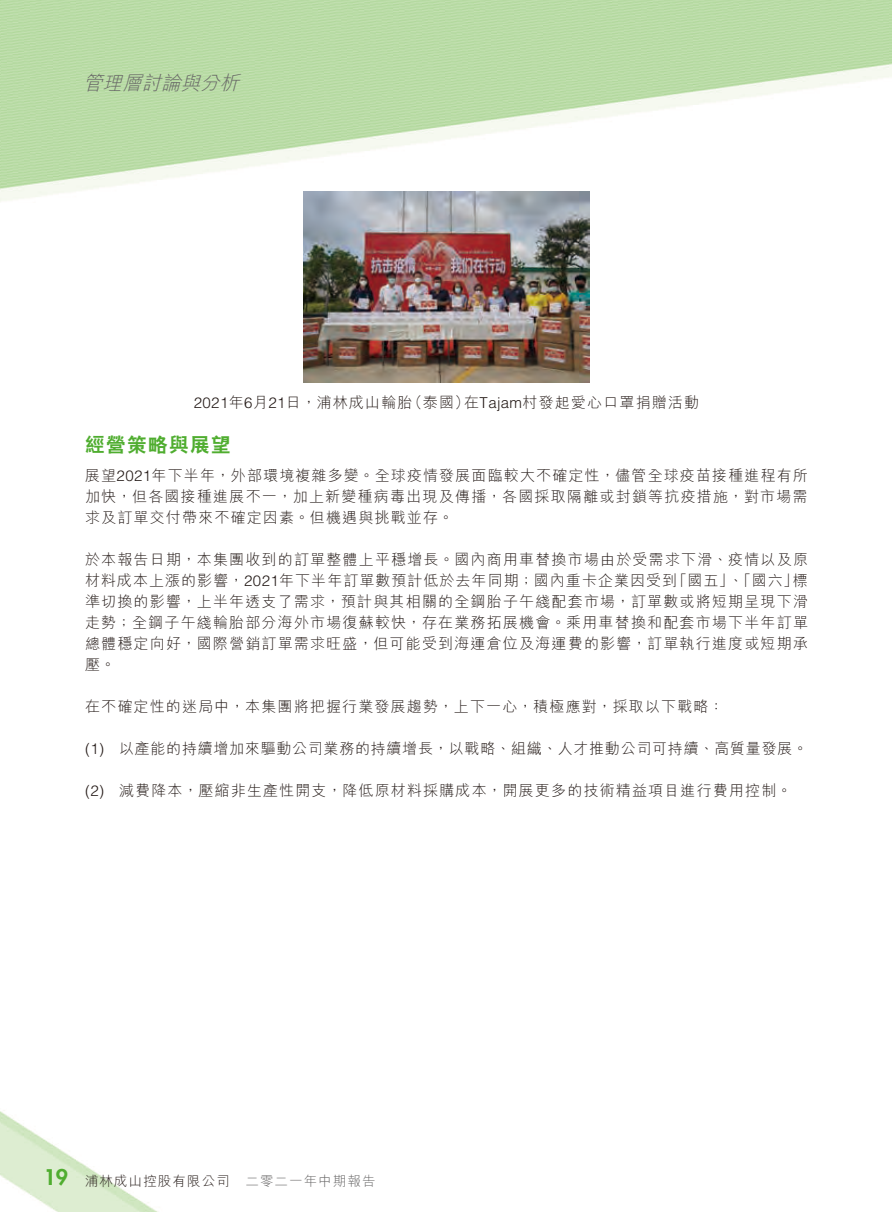
<style>
.page{position:relative;width:893px;height:1212px;background:#fff}
.page>*{position:absolute;margin:0;border:0;box-sizing:border-box;transform-origin:0 0}
.t1{font:800 21px "Futura Std";color:#4fad2f}
.t2{font:italic 300 19.5px "M Hei HK";color:#666565}
.t3{font:800 19.5px "C Hei 2 HK";letter-spacing:.08em;color:#4fad2f}
.t4{font:300 15px/21px "M Hei HK";letter-spacing:.08em;color:#231916;text-align:justify}
.t5{font:300 15px "M Hei HK";letter-spacing:.05em;color:#231916}
.t6{font:300 15px "Helvetica LT Std";color:#231916}
.t7{font:300 13.5px "M Hei HK";letter-spacing:.08em;color:#231916}
.t8{font:300 13.5px "M Hei HK";letter-spacing:.08em;color:#666565}
.s1{font-family:"Helvetica LT Std"}
</style>
<div class="page">
<img style="left:0;top:0;width:892px;height:1212px">
<img style="left:303px;top:191px;width:287px;height:191px">
<h2 class="t2" style="left:83px;top:73px;width:163px">管理層討論與分析</h2>
<p class="t4" style="left:407px;top:392px;width:64px">（泰國）</p>
<p class="t4" style="left:464px;top:392px;width:237px">在<span class="s1">Tajam</span>村發起愛心口罩捐贈活動</p>
<p class="t4" style="left:194px;top:392px;width:220px"><span class="s1">2021</span>年 月<span class="s1">6 21</span>日，浦林成山輪胎</p>
<h2 class="t3" style="left:85px;top:435px;width:147px">經營策略與展望</h2>
<p class="t4" style="left:85px;top:465px;width:724px">展望<span class="s1">2021</span>年下半年，外部環境複雜多變。全球疫情發展面臨較大不確定性，儘管全球疫苗接種進程有所加快，但各國接種進展不一，加上新變種病毒出現及傳播，各國採取隔離或封鎖等抗疫措施，對市場需求及訂單交付帶來不確定因素。但機遇與挑戰並存。</p>
<p class="t4" style="left:85px;top:549px;width:724px;text-align:right">於本報告日期，本集團收到的訂單整體上平穩增長。國內商用車替換市場由於受需求下滑、疫情以及原標</p>
<p class="t4" style="left:85px;top:570px;width:724px;text-align:left">材料成本上漲的影響，<span class="s1">2021</span>年下半年訂單數預計低於去年同期；國內重卡企業因受到<br>準切換的影響，上半年透支了需求，預計與其相關的全鋼胎子午綫配套市場，訂單數或將短期呈現下滑走勢；全鋼子午綫輪胎部分海外市場復蘇較快，存在業務拓展機會。乘用車替換和配套市場下半年訂單總體穩定向好，國際營銷訂單需求旺盛，但可能受到海運倉位及海運費的影響，訂單執行進度或短期承壓。</p>
<p class="t4" style="left:85px;top:696px;width:640px">在不確定性的迷局中，本集團將把握行業發展趨勢，上下一心，積極應對，採取以下戰略：</p>
<p class="t5" style="left:119px;top:741px;width:690px">以產能的持續增加來驅動公司業務的持續增長，以戰略、組織、人才推動公司可持續、高質量發展。</p>
<p class="t4" style="left:672px;top:570px;width:128px">「國五」、「國六」</p>
<p class="t6" style="left:85px;top:740px;width:21px">1( )</p>
<p class="t6" style="left:85px;top:782px;width:21px">2( )</p>
<p class="t4" style="left:119px;top:780px;width:674px">減費降本，壓縮非生產性開支，降低原材料採購成本，開展更多的技術精益項目進行費用控制。</p>
<h1 class="t1" style="left:44px;top:1164px;width:26px">19</h1>
<p class="t7" style="left:85px;top:1174px;width:146px">浦林成山控股有限公司</p>
<p class="t8" style="left:245px;top:1174px;width:132px">二零二一年中期報告</p>
</div>
